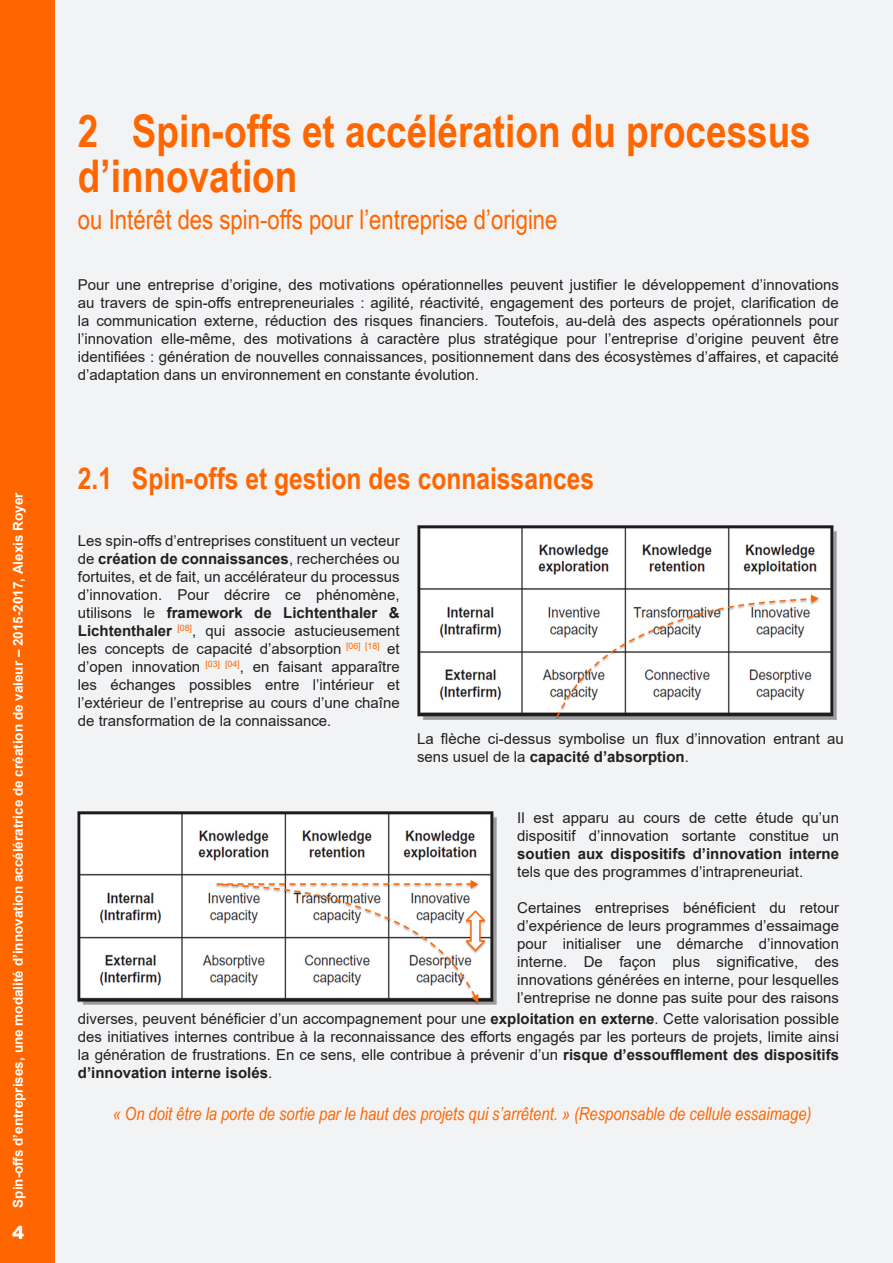
<style>
.page{position:relative;width:893px;height:1263px;background:#f2f3f4}
.page>*{position:absolute;margin:0;border:0;box-sizing:border-box;transform-origin:0 0}
.t1{font:700 45px/45px "Arial Narrow";color:#f60}
.t2{font:700 30px "Arial Narrow";color:#f60}
.t3{font:27px "Arial Narrow";color:#f60}
.t4{font:italic 18px "Arial Narrow";color:#f60}
.t5{font:900 18px "Arial";color:#fff}
.t6{font:15px/18px "Arial";color:#231f20;text-align:justify}
.t7{font:700 13.5px "Arial";color:#fff}
.s1{font-weight:700}
</style>
<div class="page">
<div style="left:0;top:0;width:54px;height:1263px;background:#f60"></div>
<img style="left:417px;top:526px;width:419px;height:193px">
<img style="left:78px;top:812px;width:419px;height:192px">
<p class="t7" style="left:8px;top:1208px;width:717px;rotate:-90deg">Spin-offs d’entreprises, une modalité d’innovation accélératrice de création de valeur – 2015-2017, Alexis Royer</p>
<p class="t5" style="left:12px;top:1220px;width:14px">4</p>
<p class="t1" style="left:78px;top:106px;width:734px">2 Spin-offs et accélération du processus d’innovation</p>
<p class="t3" style="left:78px;top:200px;width:481px">ou Intérêt des spin-offs pour l’entreprise d’origine</p>
<p class="t6" style="left:78px;top:276px;width:762px">Pour une entreprise d’origine, des motivations opérationnelles peuvent justifier le développement d’innovations au travers de spin-offs entrepreneuriales : agilité, réactivité, engagement des porteurs de projet, clarification de la communication externe, réduction des risques financiers. Toutefois, au-delà des aspects opérationnels pour l’innovation elle-même, des motivations à caractère plus stratégique pour l’entreprise d’origine peuvent être identifiées : génération de nouvelles connaissances, positionnement dans des écosystèmes d’affaires, et capacité d’adaptation dans un environnement en constante évolution.</p>
<p class="t2" style="left:78px;top:455px;width:518px">2.1 Spin-offs et gestion des connaissances</p>
<p class="t6" style="left:78px;top:532px;width:323px">Les spin-offs d’entreprises constituent un vecteur de <span class="s1">création de connaissances</span>, recherchées ou fortuites, et de fait, un accélérateur du processus d’innovation. Pour décrire ce phénomène, utilisons le <span class="s1">framework de Lichtenthaler &amp; Lichtenthaler</span> <sup>[08]</sup>, qui associe astucieusement les concepts de capacité d’absorption <sup>[06]</sup> <sup>[18]</sup> et d’open innovation <sup>[03]</sup> <sup>[04]</sup>, en faisant apparaître les échanges possibles entre l’intérieur et l’extérieur de l’entreprise au cours d’une chaîne de transformation de la connaissance.</p>
<p class="t6" style="left:417px;top:730px;width:428px">La flèche ci-dessus symbolise un flux d’innovation entrant au sens usuel de la <span class="s1">capacité d’absorption</span>.</p>
<p class="t6" style="left:517px;top:808px;width:323px">Il est apparu au cours de cette étude qu’un dispositif d’innovation sortante constitue un <span class="s1">soutien aux dispositifs d’innovation interne </span>tels que des programmes d’intrapreneuriat.</p>
<p class="t6" style="left:517px;top:898px;width:323px">Certaines entreprises bénéficient du retour d’expérience de leurs programmes d’essaimage pour initialiser une démarche d’innovation interne. De façon plus significative, des innovations générées en interne, pour lesquelles l’entreprise ne donne pas suite pour des raisons</p>
<p class="t6" style="left:78px;top:1010px;width:763px">diverses, peuvent bénéficier d’un accompagnement pour une <span class="s1">exploitation en externe</span>. Cette valorisation possible des initiatives internes contribue à la reconnaissance des efforts engagés par les porteurs de projets, limite ainsi la génération de frustrations. En ce sens, elle contribue à prévenir d’un <span class="s1">risque d’essoufflement des dispositifs d’innovation interne isolés</span>.</p>
<p class="t4" style="left:113px;top:1101px;width:700px">« On doit être la porte de sortie par le haut des projets qui s’arrêtent. » (Responsable de cellule essaimage)</p>
</div>
